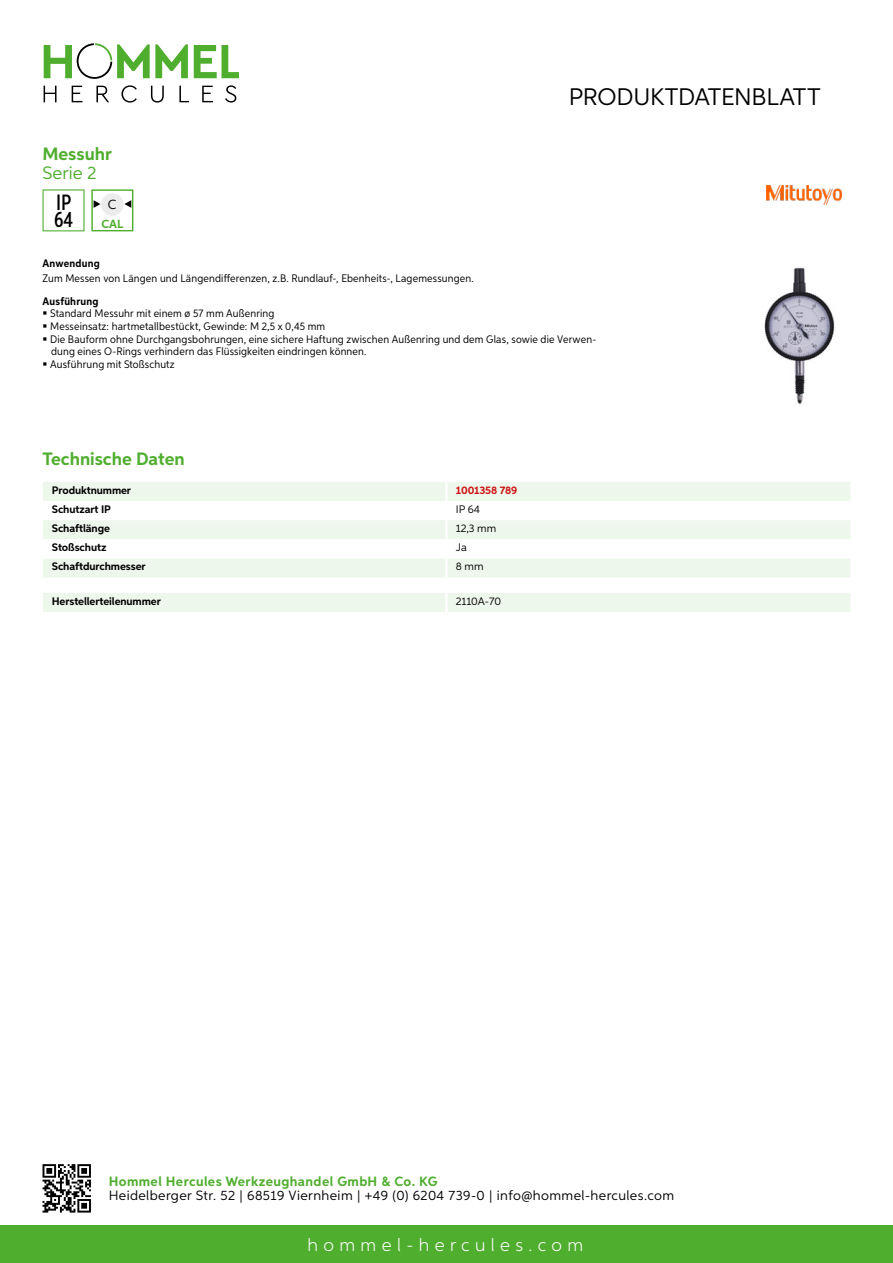
<style>
.page{position:relative;width:893px;height:1263px;background:#fff}
.page>*{position:absolute;margin:0;border:0;box-sizing:border-box;transform-origin:0 0}
.t1{font:24px "Aspira";letter-spacing:-.01em;color:#000}
.t2{font:500 22.2px/16.4px "Aspira XX Nar";color:#000}
.t3{font:700 18px "Aspira";color:#50ae2f}
.t4{font:300 18px "Aspira";letter-spacing:.3em;color:#fff}
.t5{font:18px "Aspira";color:#50ae2f}
.t6{font:13.5px "Aspira";letter-spacing:.03em;color:#000}
.t7{font:700 13.5px "Aspira";letter-spacing:.03em;color:#50ae2f}
.t8{font:13.35px "Aspira";color:#000}
.t9{font:700 11.85px "Aspira";color:#50ae2f}
.t10{font:10.95px/12.6px "Aspira Nar";letter-spacing:.015em;color:#000}
.t11{font:700 10.95px "Aspira";letter-spacing:-.01em;color:#000}
.t12{font:10.95px "Aspira";letter-spacing:-.01em;color:#000}
.t13{font:700 10.95px "Aspira Nar";letter-spacing:.02em;color:#000}
.t14{font:700 10.95px "Aspira";letter-spacing:-.01em;color:#cd1013}
</style>
<div class="page">
<div style="left:0;top:1226px;width:893px;height:37px;background:#50ae2f"></div>
<svg style="left:43px;top:1164px;width:48px;height:48px"></svg>
<svg style="left:194px;top:45px;width:45px;height:33px"></svg>
<svg style="left:44px;top:43px;width:144px;height:36px"></svg>
<svg style="left:44px;top:86px;width:13px;height:16px"></svg>
<svg style="left:72px;top:86px;width:10px;height:16px"></svg>
<svg style="left:96px;top:86px;width:13px;height:16px"></svg>
<svg style="left:121px;top:85px;width:16px;height:18px"></svg>
<svg style="left:151px;top:86px;width:13px;height:17px"></svg>
<svg style="left:179px;top:86px;width:10px;height:16px"></svg>
<svg style="left:202px;top:86px;width:11px;height:16px"></svg>
<svg style="left:225px;top:85px;width:11px;height:18px"></svg>
<div style="left:43px;top:482px;width:807px;height:95px;background:#eef7eb"></div>
<svg style="left:43px;top:501px;width:807px;height:57px"></svg>
<hr style="left:445px;top:482px;width:3px;height:19px;background:#fff">
<hr style="left:445px;top:501px;width:3px;height:19px;background:#fff">
<hr style="left:445px;top:520px;width:3px;height:19px;background:#fff">
<hr style="left:445px;top:539px;width:3px;height:19px;background:#fff">
<hr style="left:445px;top:558px;width:3px;height:19px;background:#fff">
<div style="left:43px;top:593px;width:807px;height:19px;background:#eef7eb"></div>
<hr style="left:445px;top:593px;width:3px;height:19px;background:#fff">
<svg style="left:43px;top:189px;width:42px;height:42px"></svg>
<div style="left:91px;top:189px;width:42px;height:42px;border:1px solid #50ae2f"></div>
<div style="left:101px;top:193px;width:23px;height:23px;background:#ececec;border-radius:50%"></div>
<svg style="left:124px;top:200px;width:7px;height:8px"></svg>
<svg style="left:94px;top:200px;width:6px;height:8px"></svg>
<img style="left:764px;top:267px;width:71px;height:137px">
<img style="left:766px;top:185px;width:76px;height:19px">
<h3 class="t3" style="left:43px;top:142px;width:71px">Messuhr</h3>
<h3 class="t5" style="left:43px;top:162px;width:56px">Serie 2</h3>
<h2 class="t2" style="left:54px;top:194px;width:21px">IP<br>64</h2>
<p class="t8" style="left:108px;top:196px;width:10px">C</p>
<p class="t9" style="left:101px;top:216px;width:23px">CAL</p>
<h1 class="t1" style="left:569px;top:82px;width:253px">Produktdatenblatt</h1>
<p class="t13" style="left:43px;top:257px;width:59px">Anwendung</p>
<p class="t10" style="left:43px;top:272px;width:433px">Zum Messen von Längen und Längendifferenzen, z.B. Rundlauf-, Ebenheits-, Lagemessungen.</p>
<p class="t13" style="left:43px;top:294px;width:58px">Ausführung</p>
<p class="t10" style="left:50px;top:307px;width:548px">Standard Messuhr mit einem ø 57 mm Außenring<br>Messeinsatz: hartmetallbestückt, Gewinde: M 2,5 x 0,45 mm<br>Die Bauform ohne Durchgangsbohrungen, eine sichere Haftung zwischen Außenring und dem Glas, sowie die Verwen&shy;dung eines O-Rings verhindern das Flüssigkeiten eindringen können.<br>Ausführung mit Stoßschutz</p>
<h3 class="t3" style="left:43px;top:448px;width:144px">Technische Daten</h3>
<p class="t11" style="left:52px;top:483px;width:81px">Produktnummer</p>
<p class="t14" style="left:456px;top:483px;width:63px">1001358 789</p>
<p class="t11" style="left:52px;top:502px;width:60px">Schutzart IP</p>
<p class="t12" style="left:456px;top:502px;width:26px">IP 64</p>
<p class="t11" style="left:52px;top:521px;width:60px">Schaftlänge</p>
<p class="t12" style="left:456px;top:522px;width:42px">12,3 mm</p>
<p class="t11" style="left:52px;top:541px;width:56px">Stoßschutz</p>
<p class="t12" style="left:456px;top:541px;width:13px">Ja</p>
<p class="t11" style="left:52px;top:560px;width:95px">Schaftdurchmesser</p>
<p class="t12" style="left:456px;top:560px;width:29px">8 mm</p>
<p class="t11" style="left:52px;top:594px;width:111px">Herstellerteilenummer</p>
<p class="t12" style="left:456px;top:594px;width:47px">2110A-70</p>
<p class="t7" style="left:109px;top:1172px;width:330px">Hommel Hercules Werkzeughandel GmbH &amp; Co. KG</p>
<p class="t6" style="left:109px;top:1187px;width:567px">Heidelberger Str. 52 | 68519 Viernheim | +49 (0) 6204 739-0 | info@hommel-hercules.com</p>
<h3 class="t4" style="left:307px;top:1234px;width:277px">hommel-hercules.com</h3>
</div>
